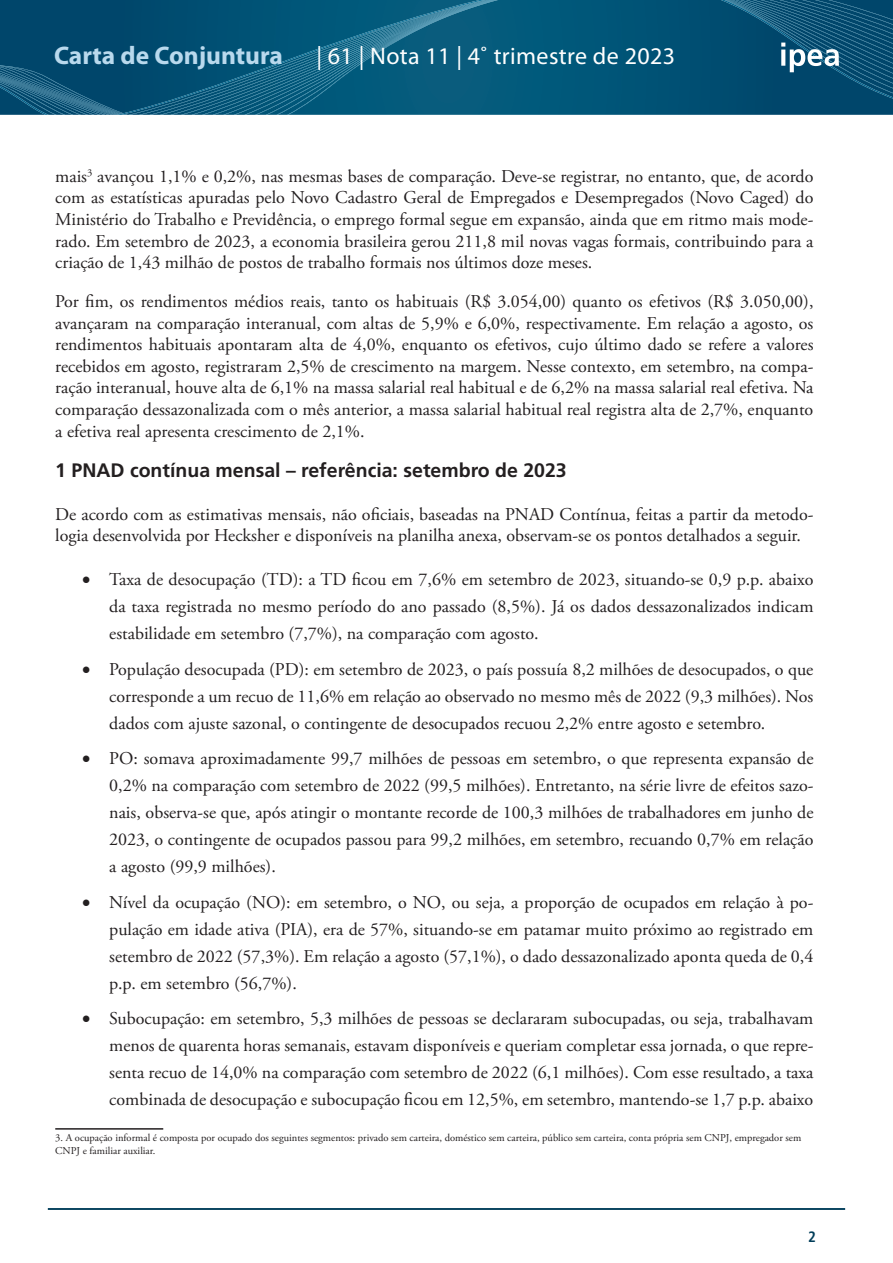
<style>
.page{position:relative;width:893px;height:1263px;background:#fff}
.page>*{position:absolute;margin:0;border:0;box-sizing:border-box;transform-origin:0 0}
.t1{font:700 25.5px "Myriad Pro";color:#b9d9ed}
.t2{font:24px "Myriad Pro";letter-spacing:.015em;color:#fff}
.Título_1{font:700 19.5px "Frutiger LT Pro";color:#231f20}
.corpo_de_texto{font:18px/27px "Adobe Garamond Pro";color:#231f20;text-align:justify}
.t3{font:700 condensed 15px "Frutiger LT Pro";color:#013d59}
.Footnote_text{font:10.5px/12.6px "Adobe Garamond Pro";color:#231f20}
</style>
<div class="page">
<hr style="left:48px;top:1208px;width:797px;height:2px;background:#013d59">
<svg style="left:498px;top:0;width:395px;height:115px;background:#015376"></svg>
<svg style="left:0;top:0;width:498px;height:115px;background:#095779"></svg>
<svg style="left:721px;top:0;width:172px;height:100px;background:#115578"></svg>
<hr style="left:55px;top:1128px;width:108px;height:1px;background:#231f20">
<h1 class="t1" style="left:54px;top:39px;width:230px">Carta de Conjuntura</h1>
<h2 class="t2" style="left:316px;top:41px;width:360px">| 61 | Nota 11 | 4˚ trimestre de 2023</h2>
<p class="corpo_de_texto" style="left:55px;top:166px;width:760px;line-height:21.6px">mais<sup>3</sup> avançou 1,1% e 0,2%, nas mesmas bases de comparação. Deve-se registrar, no entanto, que, de acordo com as estatísticas apuradas pelo Novo Cadastro Geral de Empregados e Desempregados (Novo Caged) do Ministério do Trabalho e Previdência, o emprego formal segue em expansão, ainda que em ritmo mais mode&shy;rado. Em setembro de 2023, a economia brasileira gerou 211,8 mil novas vagas formais, contribuindo para a criação de 1,43 milhão de postos de trabalho formais nos últimos doze meses.</p>
<p class="corpo_de_texto" style="left:55px;top:291px;width:760px;line-height:21.6px">Por fim, os rendimentos médios reais, tanto os habituais (R$ 3.054,00) quanto os efetivos (R$ 3.050,00), avançaram na comparação interanual, com altas de 5,9% e 6,0%, respectivamente. Em relação a agosto, os rendimentos habituais apontaram alta de 4,0%, enquanto os efetivos, cujo último dado se refere a valores recebidos em agosto, registraram 2,5% de crescimento na margem. Nesse contexto, em setembro, na compa&shy;ração interanual, houve alta de 6,1% na massa salarial real habitual e de 6,2% na massa salarial real efetiva. Na comparação dessazonalizada com o mês anterior, a massa salarial habitual real registra alta de 2,7%, enquanto a efetiva real apresenta crescimento de 2,1%.</p>
<p class="Título_1" style="left:55px;top:459px;width:513px">1 PNAD contínua mensal – referência: setembro de 2023</p>
<p class="corpo_de_texto" style="left:55px;top:504px;width:760px;line-height:21.6px">De acordo com as estimativas mensais, não oficiais, baseadas na PNAD Contínua, feitas a partir da metodo&shy;logia desenvolvida por Hecksher e disponíveis na planilha anexa, observam-se os pontos detalhados a seguir.</p>
<p class="corpo_de_texto" style="left:109px;top:567px;width:706px;text-indent:-27px">• Taxa de desocupação (TD): a TD ficou em 7,6% em setembro de 2023, situando-se 0,9 p.p. abaixo da taxa registrada no mesmo período do ano passado (8,5%). Já os dados dessazonalizados indicam estabilidade em setembro (7,7%), na comparação com agosto.</p>
<p class="corpo_de_texto" style="left:109px;top:656px;width:706px;text-indent:-27px">• População desocupada (PD): em setembro de 2023, o país possuía 8,2 milhões de desocupados, o que corresponde a um recuo de 11,6% em relação ao observado no mesmo mês de 2022 (9,3 milhões). Nos dados com ajuste sazonal, o contingente de desocupados recuou 2,2% entre agosto e setembro.</p>
<p class="corpo_de_texto" style="left:109px;top:746px;width:706px;text-indent:-27px">• PO: somava aproximadamente 99,7 milhões de pessoas em setembro, o que representa expansão de 0,2% na comparação com setembro de 2022 (99,5 milhões). Entretanto, na série livre de efeitos sazo&shy;nais, observa-se que, após atingir o montante recorde de 100,3 milhões de trabalhadores em junho de 2023, o contingente de ocupados passou para 99,2 milhões, em setembro, recuando 0,7% em relação a agosto (99,9 milhões).</p>
<p class="corpo_de_texto" style="left:109px;top:889px;width:706px;text-indent:-27px">• Nível da ocupação (NO): em setembro, o NO, ou seja, a proporção de ocupados em relação à po&shy;pulação em idade ativa (PIA), era de 57%, situando-se em patamar muito próximo ao registrado em setembro de 2022 (57,3%). Em relação a agosto (57,1%), o dado dessazonalizado aponta queda de 0,4 p.p. em setembro (56,7%).</p>
<p class="corpo_de_texto" style="left:109px;top:1006px;width:706px;text-indent:-27px">• Subocupação: em setembro, 5,3 milhões de pessoas se declararam subocupadas, ou seja, trabalhavam menos de quarenta horas semanais, estavam disponíveis e queriam completar essa jornada, o que repre&shy;senta recuo de 14,0% na comparação com setembro de 2022 (6,1 milhões). Com esse resultado, a taxa combinada de desocupação e subocupação ficou em 12,5%, em setembro, mantendo-se 1,7 p.p. abaixo</p>
<p class="Footnote_text" style="left:55px;top:1132px;width:747px">3. A ocupação informal é composta por ocupado dos seguintes segmentos: privado sem carteira, doméstico sem carteira, público sem carteira, conta própria sem CNPJ, empregador sem<br>CNPJ e familiar auxiliar.</p>
<p class="t3" style="left:808px;top:1228px;width:9px">2</p>
</div>
